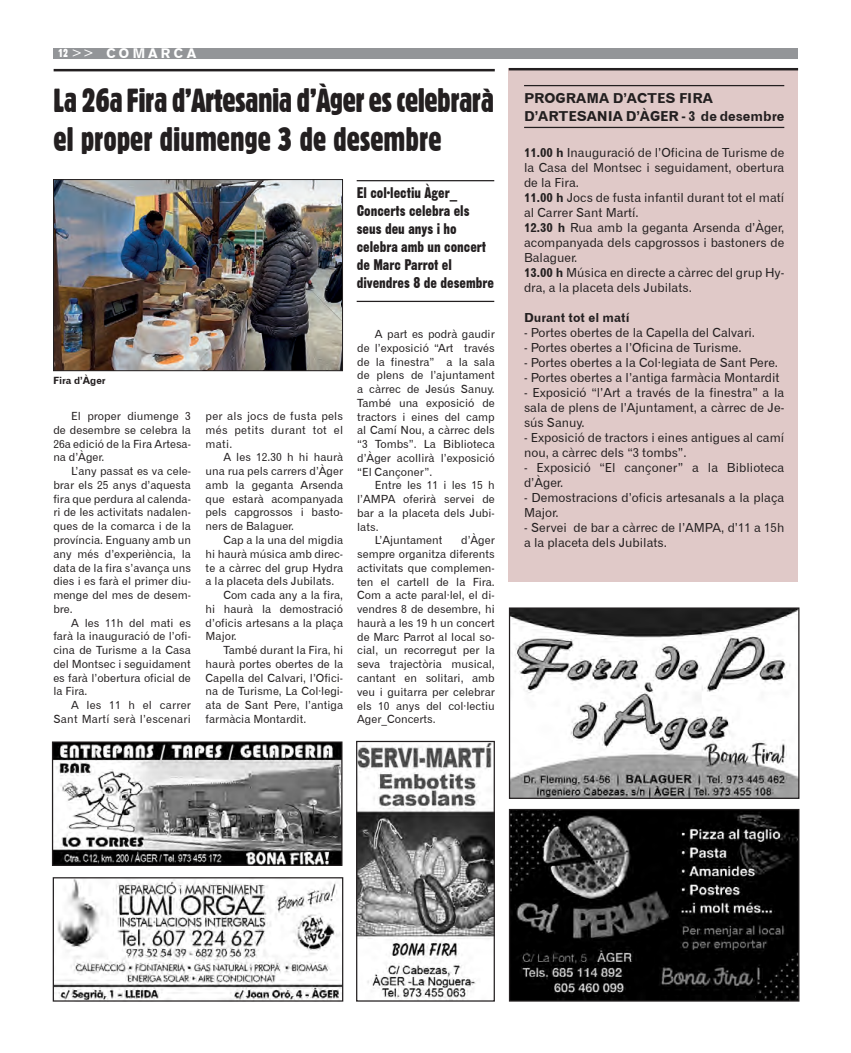
<style>
.page{position:relative;width:851px;height:1053px;background:#fff}
.page>*{position:absolute;margin:0;border:0;box-sizing:border-box;transform-origin:0 0}
.t1{font:32.5px/39px "Gothic 821 Condensed BT";letter-spacing:-.02em;color:#231f20}
.t2{font:15px/18px "Gothic No 13 BT";color:#231f20}
.t3{font:13.75px "Gothic 720 BT Bold B";color:#231f20}
.t4{font:13.75px "Gothic 725 BT Black A";letter-spacing:.25em;color:#fff}
.t5{font:12.5px/15px "Gothic 720 BT Roman B";color:#231f20}
.t6{font:12.5px "Gothic 720 BT Bold B";color:#231f20}
.t7{font:11.25px/13.8px "Gothic 720 BT Roman B";color:#231f20;text-align:justify}
.t8{font:11.25px/13.8px "Gothic 720 BT Roman B";letter-spacing:.02em;color:#231f20;text-align:right}
.t9{font:10px "Gothic 720 BT Bold B";color:#231f20}
.s1{font-family:"Gothic 821 Condensed BT";font-size:11.25px}
.s2{font-family:"Gothic 720 BT Roman B"}
.s3{font-family:"Gothic 720 BT Bold B"}
</style>
<div class="page">
<div style="left:53px;top:48px;width:744px;height:10px;background:#939598"></div>
<hr style="left:54px;top:69px;width:440px;height:2px;background:#231f20">
<img style="left:55px;top:181px;width:285px;height:188px">
<div style="left:53px;top:179px;width:289px;height:192px;border:1px solid #231f20"></div>
<img style="left:511px;top:810px;width:286px;height:189px">
<div style="left:509px;top:808px;width:290px;height:193px;border:1px solid #231f20"></div>
<img style="left:55px;top:879px;width:286px;height:120px">
<div style="left:53px;top:877px;width:290px;height:124px;border:1px solid #231f20"></div>
<img style="left:54px;top:743px;width:286px;height:120px">
<div style="left:52px;top:741px;width:290px;height:124px;border:1px solid #231f20"></div>
<img style="left:358px;top:742px;width:135px;height:257px">
<div style="left:356px;top:740px;width:139px;height:261px;border:1px solid #231f20"></div>
<div style="left:508px;top:68px;width:290px;height:513px;background:#e0c9c8"></div>
<hr style="left:508px;top:68px;width:290px;height:2px;background:#231f20">
<hr style="left:524px;top:85px;width:260px;height:1px;background:#231f20">
<hr style="left:524px;top:127px;width:260px;height:1px;background:#231f20">
<img style="left:511px;top:609px;width:286px;height:187px">
<div style="left:509px;top:607px;width:290px;height:191px;border:1px solid #231f20"></div>
<hr style="left:356px;top:180px;width:138px;height:1px;background:#231f20">
<hr style="left:356px;top:301px;width:138px;height:1px;background:#231f20">
<p class="t4" style="left:58px;top:45px;width:139px"><span class="s1">12</span><span class="s2">&gt;&gt;</span> COMARCA</p>
<p class="t1" style="left:53px;top:81px;width:442px">La 26a Fira d’Artesania d’Àger es celebrarà el proper diumenge 3 de desembre</p>
<p class="t2" style="left:356px;top:183px;width:102px">El col·lectiu Àger_</p>
<p class="t2" style="left:356px;top:201px;width:114px">Concerts celebra els seus deu anys i ho</p>
<p class="t2" style="left:356px;top:237px;width:131px">celebra amb un concert de Marc Parrot el</p>
<p class="t2" style="left:356px;top:273px;width:139px">divendres 8 de desembre</p>
<p class="t9" style="left:53px;top:374px;width:54px">Fira d’Àger</p>
<p class="t7" style="left:53px;top:409px;width:139px;text-indent:18px">El proper diumenge 3 de desembre se celebra la 26a edició de la Fira Artesa&shy;na d’Àger.</p>
<p class="t7" style="left:53px;top:464px;width:139px;text-indent:18px">L’any passat es va cele&shy;brar els 25 anys d’aquesta fira que perdura al calenda&shy;ri de les activitats nadalen&shy;ques de la comarca i de la província. Enguany amb un any més d’experiència, la data de la fira s’avança uns dies i es farà el primer diu&shy;menge del mes de desem&shy;bre.</p>
<p class="t7" style="left:53px;top:615px;width:139px;text-indent:18px">A les 11h del mati es farà la inauguració de l’ofi&shy;cina de Turisme a la Casa del Montsec i seguidament es farà l’obertura oficial de la Fira.</p>
<p class="t8" style="left:53px;top:698px;width:139px">A les 11 h el carrer<br>Sant Martí serà l’escenari</p>
<p class="t7" style="left:205px;top:409px;width:139px">per als jocs de fusta pels més petits durant tot el mati.</p>
<p class="t7" style="left:206px;top:450px;width:139px;text-indent:18px">A les 12.30 h hi haurà una rua pels carrers d’Àger amb la geganta Arsenda que estarà acompanyada pels capgrossos i basto&shy;ners de Balaguer.</p>
<p class="t7" style="left:206px;top:533px;width:139px;text-indent:18px">Cap a la una del migdia hi haurà música amb direc&shy;te a càrrec del grup Hydra a la placeta dels Jubilats.</p>
<p class="t7" style="left:206px;top:588px;width:139px;text-indent:18px">Com cada any a la fira, hi haurà la demostració d’oficis artesans a la plaça Major.</p>
<p class="t7" style="left:206px;top:643px;width:139px;text-indent:18px">També durant la Fira, hi haurà portes obertes de la Capella del Calvari, l’Ofici&shy;na de Turisme, La Col·legi&shy;ata de Sant Pere, l’antiga farmàcia Montardit.</p>
<p class="t7" style="left:357px;top:327px;width:139px;text-indent:18px">A part es podrà gaudir de l’exposició “Art través de la finestra” a la sala de plens de l’ajuntament a càrrec de Jesús Sanuy.<br>També una exposició de tractors i eines del camp al Camí Nou, a càrrec dels “3 Tombs”. La Biblioteca d’Àger acollirà l’exposició “El Cançoner”.</p>
<p class="t7" style="left:357px;top:478px;width:139px;text-indent:18px">Entre les 11 i les 15 h l’AMPA oferirà servei de bar a la placeta dels Jubi&shy;lats.</p>
<p class="t7" style="left:375px;top:533px;width:69px">L’Ajuntament</p>
<p class="t7" style="left:357px;top:533px;width:139px;text-indent:104px">d’Àger sempre organitza diferents activitats que complemen&shy;ten el cartell de la Fira.<br>Com a acte paral·lel, el di&shy;vendres 8 de desembre, hi haurà a les 19 h un concert de Marc Parrot al local so&shy;cial, un recorregut per la seva trajectòria musical, cantant en solitari, amb veu i guitarra per celebrar els 10 anys del col·lectiu Ager_Concerts.</p>
<p class="t3" style="left:524px;top:90px;width:190px">PROGRAMA D’ACTES FIRA</p>
<p class="t3" style="left:524px;top:107px;width:262px">D’ARTESANIA D’ÀGER - 3 de desembre</p>
<p class="t5" style="left:524px;top:145px;width:262px;text-align:justify"><span class="s3">11.00 h</span> Inauguració de l’Oficina de Turisme de la Casa del Montsec i seguidament, obertura de la Fira.</p>
<p class="t5" style="left:524px;top:190px;width:262px"><span class="s3">11.00 h</span> Jocs de fusta infantil durant tot el matí al Carrer Sant Martí.</p>
<p class="t5" style="left:524px;top:220px;width:262px;text-align:justify"><span class="s3">12.30 h</span> Rua amb la geganta Arsenda d’Àger, acompanyada dels capgrossos i bastoners de Balaguer.</p>
<p class="t5" style="left:524px;top:265px;width:262px"><span class="s3">13.00 h</span> Música en directe a càrrec del grup Hy&shy;dra, a la placeta dels Jubilats.</p>
<p class="t6" style="left:524px;top:310px;width:107px">Durant tot el matí</p>
<p class="t5" style="left:524px;top:325px;width:232px">- Portes obertes de la Capella del Calvari.</p>
<p class="t5" style="left:524px;top:340px;width:219px">- Portes obertes a l’Oficina de Turisme.</p>
<p class="t5" style="left:524px;top:355px;width:255px">- Portes obertes a la Col·legiata de Sant Pere.</p>
<p class="t5" style="left:524px;top:370px;width:257px">- Portes obertes a l’antiga farmàcia Montardit</p>
<p class="t5" style="left:524px;top:385px;width:262px;text-align:justify">- Exposició “l’Art a través de la finestra” a la sala de plens de l’Ajuntament, a càrrec de Je&shy;sús Sanuy.</p>
<p class="t5" style="left:524px;top:430px;width:262px">- Exposició de tractors i eines antigues al camí nou, a càrrec dels “3 tombs”.</p>
<p class="t5" style="left:524px;top:460px;width:262px">- Exposició “El cançoner” a la Biblioteca d’Àger.</p>
<p class="t5" style="left:524px;top:490px;width:262px">- Demostracions d’oficis artesanals a la plaça<br>Major.</p>
<p class="t5" style="left:524px;top:520px;width:262px">- Servei de bar a càrrec de l’AMPA, d’11 a 15h a la placeta dels Jubilats.</p>
</div>
